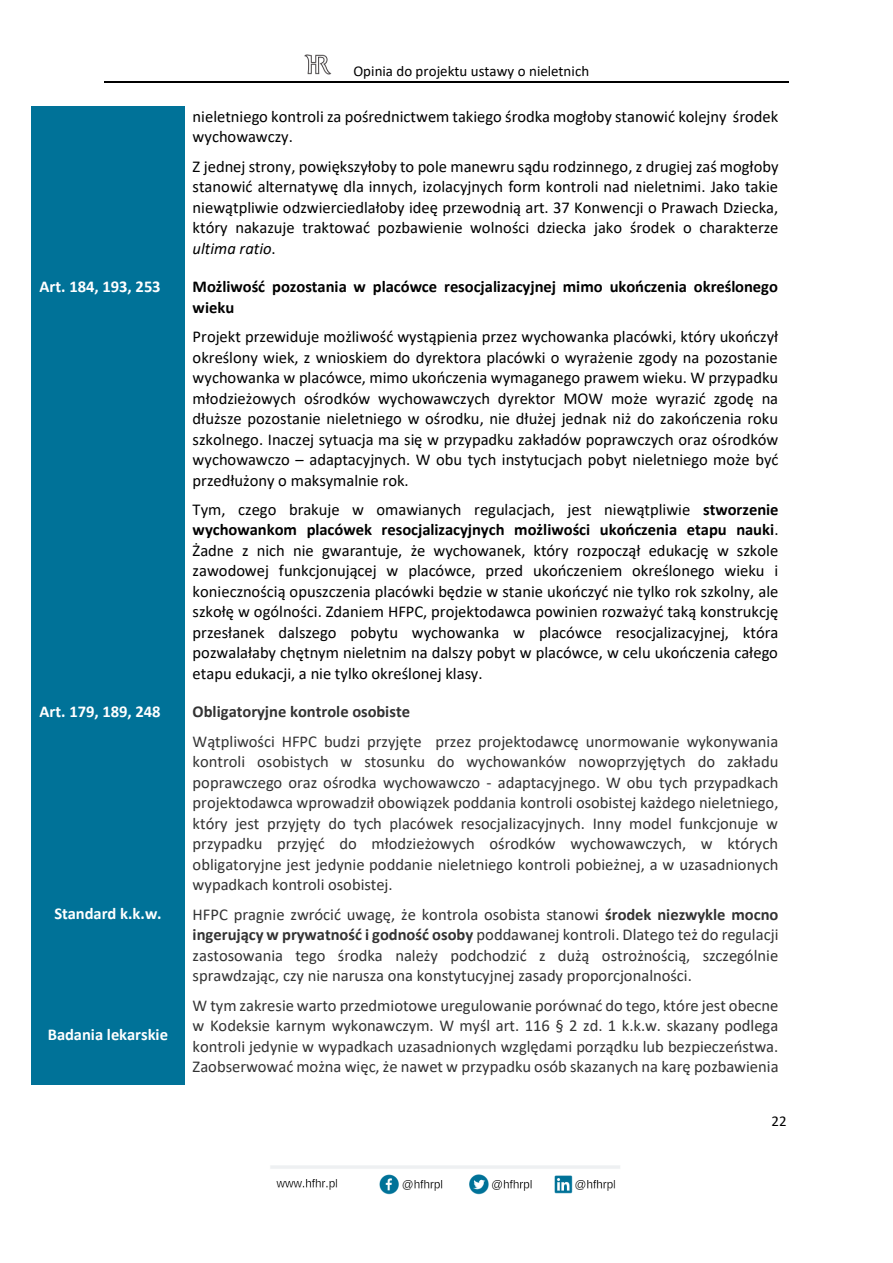
<style>
.page{position:relative;width:893px;height:1263px;background:#fff}
.page>*{position:absolute;margin:0;border:0;box-sizing:border-box;transform-origin:0 0}
.t1{font:16.5px/20.5px "Calibri";color:#000;text-align:justify}
.t2{font:16.5px/20.5px "Calibri";color:#333;text-align:justify}
.t3{font:700 16.5px/20.5px "Calibri";letter-spacing:-.005em;color:#000}
.t4{font:700 16.5px "Calibri";color:#fff}
.t5{font:700 16.5px "Calibri";color:#333}
.t6{font:15px "Calibri";color:#000}
.s1{font-style:italic}
.s2{font-weight:700}
</style>
<div class="page">
<hr style="left:104px;top:81px;width:685px;height:1px;background:#000">
<img style="left:304px;top:54px;width:28px;height:21px">
<img style="left:270px;top:1165px;width:350px;height:30px">
<div style="left:32px;top:106px;width:153px;height:162px;background:#007298"></div>
<div style="left:32px;top:268px;width:153px;height:425px;background:#007298"></div>
<div style="left:32px;top:693px;width:153px;height:391px;background:#007298"></div>
<p class="t6" style="left:353px;top:64px;width:237px">Opinia do projektu ustawy o nieletnich</p>
<p class="t1" style="left:193px;top:107px;width:587px">nieletniego kontroli za pośrednictwem takiego środka mogłoby stanowić kolejny środek wychowawczy.</p>
<p class="t1" style="left:193px;top:157px;width:587px">Z jednej strony, powiększyłoby to pole manewru sądu rodzinnego, z drugiej zaś mogłoby stanowić alternatywę dla innych, izolacyjnych form kontroli nad nieletnimi. Jako takie niewątpliwie odzwierciedlałoby ideę przewodnią art. 37 Konwencji o Prawach Dziecka, który nakazuje traktować pozbawienie wolności dziecka jako środek o charakterze <span class="s1">ultima ratio</span>.</p>
<p class="t4" style="left:40px;top:280px;width:123px">Art. 184, 193, 253</p>
<p class="t3" style="left:193px;top:278px;width:587px">Możliwość pozostania w placówce resocjalizacyjnej mimo ukończenia określonego wieku</p>
<p class="t1" style="left:193px;top:328px;width:587px">Projekt przewiduje możliwość wystąpienia przez wychowanka placówki, który ukończył określony wiek, z wnioskiem do dyrektora placówki o wyrażenie zgody na pozostanie wychowanka w placówce, mimo ukończenia wymaganego prawem wieku. W przypadku młodzieżowych ośrodków wychowawczych dyrektor MOW może wyrazić zgodę na dłuższe pozostanie nieletniego w ośrodku, nie dłużej jednak niż do zakończenia roku szkolnego. Inaczej sytuacja ma się w przypadku zakładów poprawczych oraz ośrodków wychowawczo – adaptacyjnych. W obu tych instytucjach pobyt nieletniego może być przedłużony o maksymalnie rok.</p>
<p class="t1" style="left:193px;top:500px;width:588px">Tym, czego brakuje w omawianych regulacjach, jest niewątpliwie <span class="s2">stworzenie wychowankom placówek resocjalizacyjnych możliwości ukończenia etapu nauki</span>.<br>Żadne z nich nie gwarantuje, że wychowanek, który rozpoczął edukację w szkole zawodowej funkcjonującej w placówce, przed ukończeniem określonego wieku i koniecznością opuszczenia placówki będzie w stanie ukończyć nie tylko rok szkolny, ale szkołę w ogólności. Zdaniem HFPC, projektodawca powinien rozważyć taką konstrukcję przesłanek dalszego pobytu wychowanka w placówce resocjalizacyjnej, która pozwalałaby chętnym nieletnim na dalszy pobyt w placówce, w celu ukończenia całego etapu edukacji, a nie tylko określonej klasy.</p>
<p class="t4" style="left:40px;top:705px;width:122px">Art. 179, 189, 248</p>
<p class="t5" style="left:193px;top:705px;width:219px">Obligatoryjne kontrole osobiste</p>
<p class="t2" style="left:193px;top:732px;width:587px">Wątpliwości HFPC budzi przyjęte przez projektodawcę unormowanie wykonywania kontroli osobistych w stosunku do wychowanków nowoprzyjętych do zakładu poprawczego oraz ośrodka wychowawczo - adaptacyjnego. W obu tych przypadkach projektodawca wprowadził obowiązek poddania kontroli osobistej każdego nieletniego, który jest przyjęty do tych placówek resocjalizacyjnych. Inny model funkcjonuje w przypadku przyjęć do młodzieżowych ośrodków wychowawczych, w których obligatoryjne jest jedynie poddanie nieletniego kontroli pobieżnej, a w uzasadnionych wypadkach kontroli osobistej.</p>
<p class="t2" style="left:193px;top:905px;width:587px">HFPC pragnie zwrócić uwagę, że kontrola osobista stanowi <span class="s2">środek niezwykle mocno ingerujący w prywatność i godność osoby</span> poddawanej kontroli. Dlatego też do regulacji zastosowania tego środka należy podchodzić z dużą ostrożnością, szczególnie sprawdzając, czy nie narusza ona konstytucyjnej zasady proporcjonalności.</p>
<p class="t2" style="left:193px;top:996px;width:587px">W tym zakresie warto przedmiotowe uregulowanie porównać do tego, które jest obecne w Kodeksie karnym wykonawczym. W myśl art. 116 § 2 zd. 1 k.k.w. skazany podlega kontroli jedynie w wypadkach uzasadnionych względami porządku lub bezpieczeństwa.<br>Zaobserwować można więc, że nawet w przypadku osób skazanych na karę pozbawienia</p>
<p class="t4" style="left:54px;top:906px;width:109px">Standard k.k.w.</p>
<p class="t4" style="left:48px;top:1027px;width:122px">Badania lekarskie</p>
<p class="t6" style="left:772px;top:1115px;width:17px">22</p>
</div>
